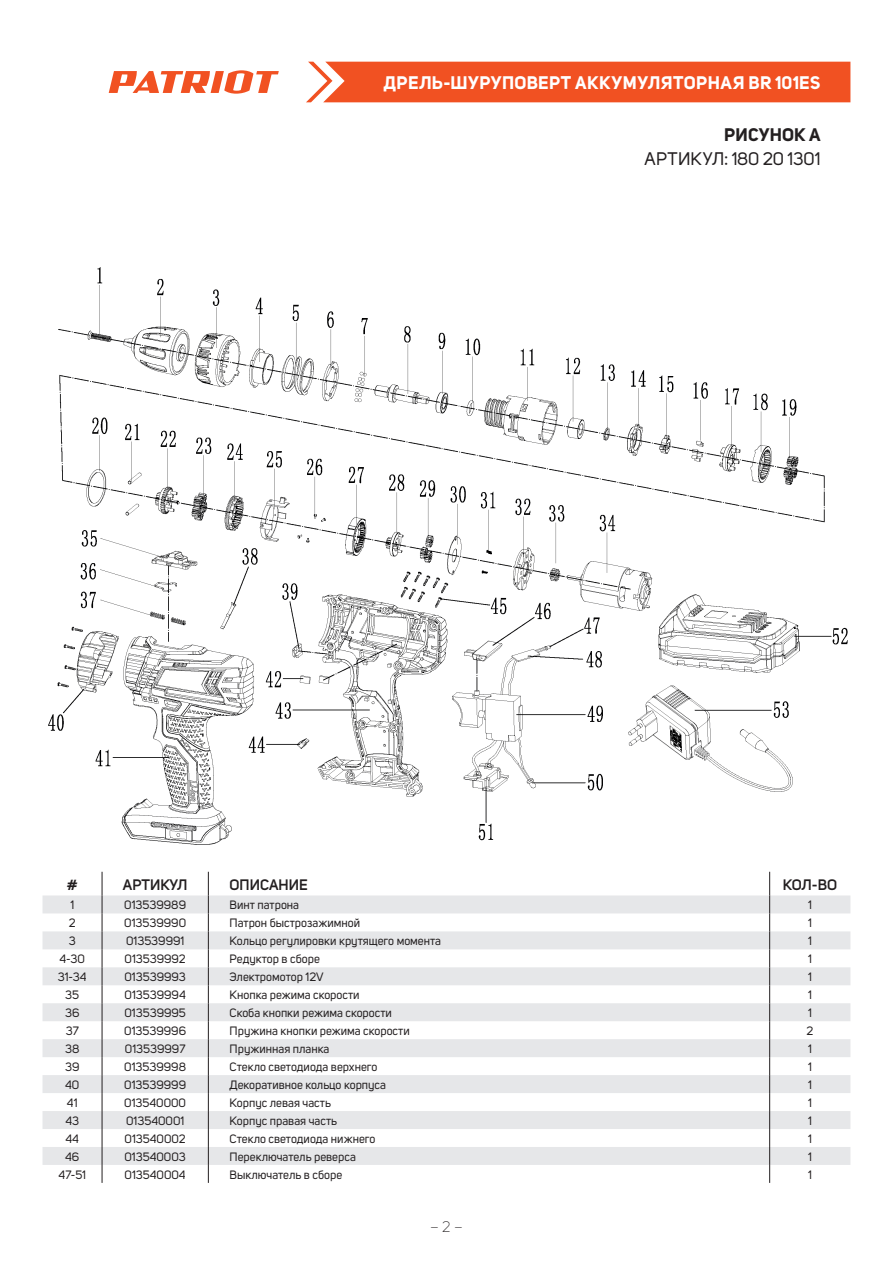
<style>
.page{position:relative;width:893px;height:1263px;background:#fff}
.page>*{position:absolute;margin:0;border:0;box-sizing:border-box;transform-origin:0 0}
.t1{font:700 18px "Uni Sans";letter-spacing:.025em;color:#fff}
.t2{font:18px "Uni Sans";letter-spacing:-.005em;color:#231f20}
.t3{font:700 18px "Uni Sans";letter-spacing:.01em;color:#231f20}
.t4{font:600 15px "Uni Sans";color:#231f20}
.t5{font:300 15px "Uni Sans";color:#231f20}
.t6{font:12px "Uni Sans";color:#231f20}
</style>
<div class="page">
<div style="left:306px;top:62px;width:544px;height:40px;background:#f15122"></div>
<svg style="left:109px;top:70px;width:170px;height:24px"></svg>
<svg style="left:43px;top:895px;width:807px;height:270px;fill:#e6e7e9"></svg>
<svg style="left:102px;top:872px;width:1px;height:311px"></svg>
<svg style="left:208px;top:872px;width:1px;height:311px"></svg>
<svg style="left:769px;top:872px;width:1px;height:311px"></svg>
<img style="left:48px;top:267px;width:800px;height:578px">
<h1 class="t1" style="left:383px;top:72px;width:439px">ДРЕЛЬ-ШУРУПОВЕРТ АККУМУЛЯТОРНАЯ BR 101ES</h1>
<h1 class="t3" style="left:724px;top:123px;width:98px">РИСУНОК A</h1>
<h1 class="t2" style="left:644px;top:148px;width:178px">АРТИКУЛ: 180 20 1301</h1>
<p class="t4" style="left:67px;top:875px;width:12px">#</p>
<p class="t4" style="left:123px;top:875px;width:66px">АРТИКУЛ</p>
<p class="t4" style="left:230px;top:875px;width:80px">ОПИСАНИЕ</p>
<p class="t4" style="left:783px;top:875px;width:56px">КОЛ-ВО</p>
<p class="t6" style="left:70px;top:898px;width:5px">1</p>
<p class="t6" style="left:124px;top:898px;width:63px">013539989</p>
<p class="t6" style="left:230px;top:898px;width:71px">Винт патрона</p>
<p class="t6" style="left:808px;top:898px;width:5px">1</p>
<p class="t6" style="left:69px;top:916px;width:8px">2</p>
<p class="t6" style="left:124px;top:916px;width:63px">013539990</p>
<p class="t6" style="left:230px;top:916px;width:132px">Патрон быстрозажимной</p>
<p class="t6" style="left:808px;top:916px;width:5px">1</p>
<p class="t6" style="left:69px;top:934px;width:8px">3</p>
<p class="t6" style="left:126px;top:934px;width:60px">013539991</p>
<p class="t6" style="left:230px;top:934px;width:213px">Кольцо регулировки крутящего момента</p>
<p class="t6" style="left:808px;top:934px;width:5px">1</p>
<p class="t6" style="left:60px;top:952px;width:27px">4-30</p>
<p class="t6" style="left:125px;top:952px;width:63px">013539992</p>
<p class="t6" style="left:230px;top:952px;width:92px">Редуктор в сборе</p>
<p class="t6" style="left:808px;top:952px;width:5px">1</p>
<p class="t6" style="left:58px;top:970px;width:30px">31-34</p>
<p class="t6" style="left:125px;top:970px;width:63px">013539993</p>
<p class="t6" style="left:230px;top:970px;width:96px">Электромотор 12V</p>
<p class="t6" style="left:808px;top:970px;width:5px">1</p>
<p class="t6" style="left:65px;top:988px;width:15px">35</p>
<p class="t6" style="left:125px;top:988px;width:63px">013539994</p>
<p class="t6" style="left:230px;top:988px;width:132px">Кнопка режима скорости</p>
<p class="t6" style="left:808px;top:988px;width:5px">1</p>
<p class="t6" style="left:65px;top:1006px;width:16px">36</p>
<p class="t6" style="left:125px;top:1006px;width:63px">013539995</p>
<p class="t6" style="left:230px;top:1006px;width:164px">Скоба кнопки режима скорости</p>
<p class="t6" style="left:808px;top:1006px;width:5px">1</p>
<p class="t6" style="left:66px;top:1024px;width:15px">37</p>
<p class="t6" style="left:124px;top:1024px;width:63px">013539996</p>
<p class="t6" style="left:230px;top:1024px;width:182px">Пружина кнопки режима скорости</p>
<p class="t6" style="left:807px;top:1024px;width:8px">2</p>
<p class="t6" style="left:65px;top:1042px;width:16px">38</p>
<p class="t6" style="left:125px;top:1042px;width:62px">013539997</p>
<p class="t6" style="left:230px;top:1042px;width:101px">Пружинная планка</p>
<p class="t6" style="left:808px;top:1042px;width:5px">1</p>
<p class="t6" style="left:65px;top:1060px;width:16px">39</p>
<p class="t6" style="left:124px;top:1060px;width:63px">013539998</p>
<p class="t6" style="left:230px;top:1060px;width:149px">Стекло светодиода верхнего</p>
<p class="t6" style="left:808px;top:1060px;width:5px">1</p>
<p class="t6" style="left:65px;top:1078px;width:16px">40</p>
<p class="t6" style="left:124px;top:1078px;width:63px">013539999</p>
<p class="t6" style="left:230px;top:1078px;width:158px">Декоративное кольцо корпуса</p>
<p class="t6" style="left:808px;top:1078px;width:5px">1</p>
<p class="t6" style="left:67px;top:1096px;width:12px">41</p>
<p class="t6" style="left:124px;top:1096px;width:63px">013540000</p>
<p class="t6" style="left:230px;top:1096px;width:103px">Корпус левая часть</p>
<p class="t6" style="left:808px;top:1096px;width:5px">1</p>
<p class="t6" style="left:65px;top:1114px;width:15px">43</p>
<p class="t6" style="left:126px;top:1114px;width:60px">013540001</p>
<p class="t6" style="left:230px;top:1114px;width:109px">Корпус правая часть</p>
<p class="t6" style="left:808px;top:1114px;width:5px">1</p>
<p class="t6" style="left:65px;top:1132px;width:15px">44</p>
<p class="t6" style="left:125px;top:1132px;width:63px">013540002</p>
<p class="t6" style="left:230px;top:1132px;width:147px">Стекло светодиода нижнего</p>
<p class="t6" style="left:808px;top:1132px;width:5px">1</p>
<p class="t6" style="left:65px;top:1149px;width:16px">46</p>
<p class="t6" style="left:125px;top:1149px;width:63px">013540003</p>
<p class="t6" style="left:230px;top:1149px;width:128px">Переключатель реверса</p>
<p class="t6" style="left:808px;top:1149px;width:5px">1</p>
<p class="t6" style="left:59px;top:1167px;width:29px">47-51</p>
<p class="t6" style="left:125px;top:1167px;width:63px">013540004</p>
<p class="t6" style="left:230px;top:1167px;width:114px">Выключатель в сборе</p>
<p class="t6" style="left:808px;top:1167px;width:5px">1</p>
<p class="t5" style="left:430px;top:1218px;width:34px">– 2 –</p>
</div>
